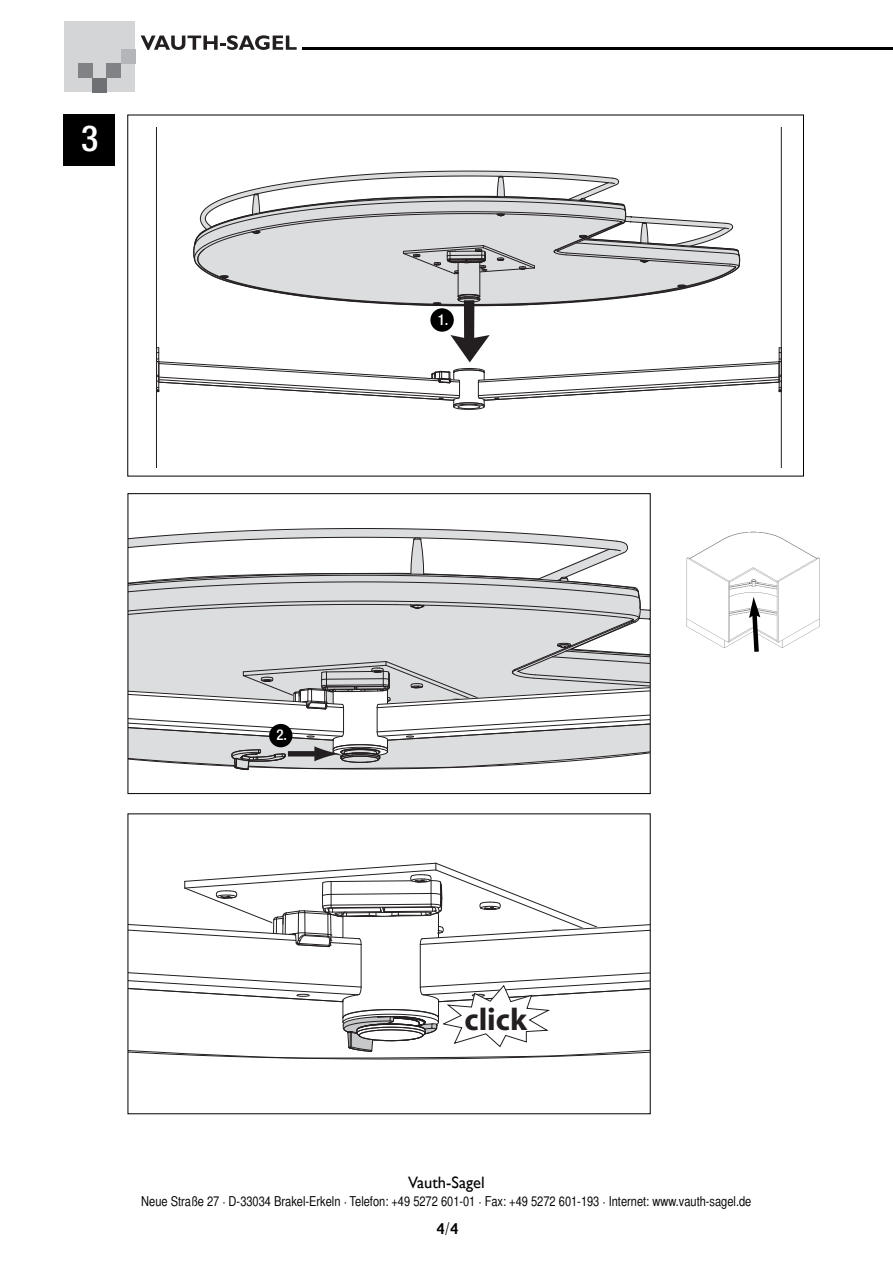
<style>
.page{position:relative;width:893px;height:1263px;background:#fff}
.page>*{position:absolute;margin:0;border:0;box-sizing:border-box;transform-origin:0 0}
.t1{font:500 condensed 36px "Helvetica Neue LT Std";color:#fff}
.t2{font:700 31.5px "Myriad";color:#231f20}
.t3{font:16.5px "Gill Sans";color:#000}
.t4{font:500 condensed 15px "Helvetica Neue LT Std";color:#fff}
.t5{font:500 15px "Chantilly";color:#000}
.t6{font:13.5px "Sans Cond";color:#000}
</style>
<div class="page">
<div style="left:65px;top:22px;width:70px;height:70px;background:#d4d5d7"></div>
<div style="left:93px;top:78px;width:14px;height:14px;background:#6f7073"></div>
<div style="left:79px;top:64px;width:14px;height:14px;background:#808285"></div>
<div style="left:107px;top:64px;width:14px;height:14px;background:#808285"></div>
<div style="left:121px;top:50px;width:14px;height:14px;background:#b4b5b8"></div>
<svg style="left:141px;top:35px;width:156px;height:15px"></svg>
<hr style="left:302px;top:47px;width:591px;height:3px;background:#000">
<div style="left:64px;top:115px;width:51px;height:51px;background:#000"></div>
<svg style="left:157px;top:171px;width:624px;height:239px"></svg>
<hr style="left:156px;top:128px;width:1px;height:339px;background:#231f20">
<hr style="left:781px;top:128px;width:1px;height:339px;background:#231f20">
<svg style="left:130px;top:528px;width:519px;height:243px"></svg>
<div style="left:128px;top:493px;width:523px;height:301px;border:1px solid #000"></div>
<div style="left:430px;top:308px;width:24px;height:24px;background:#000;border-radius:50%"></div>
<div style="left:269px;top:724px;width:23px;height:23px;background:#000;border-radius:50%"></div>
<img style="left:686px;top:531px;width:133px;height:117px">
<svg style="left:749px;top:597px;width:12px;height:55px"></svg>
<svg style="left:130px;top:1052px;width:519px;height:8px"></svg>
<svg style="left:128px;top:814px;width:522px;height:238px"></svg>
<h1 class="t1" style="left:81px;top:125px;width:19px">3</h1>
<p class="t4" style="left:438px;top:314px;width:12px">1.</p>
<p class="t4" style="left:276px;top:729px;width:12px">2.</p>
<h2 class="t2" style="left:464px;top:1007px;width:64px">click</h2>
<p class="t3" style="left:408px;top:1173px;width:78px">Vauth-Sagel</p>
<p class="t6" style="left:141px;top:1196px;width:612px">Neue Straße 27 · D-33034 Brakel-Erkeln · Telefon: +49 5272 601-01 · Fax: +49 5272 601-193 · Internet: www.vauth-sagel.de</p>
<p class="t5" style="left:436px;top:1220px;width:23px">4/4</p>
</div>
